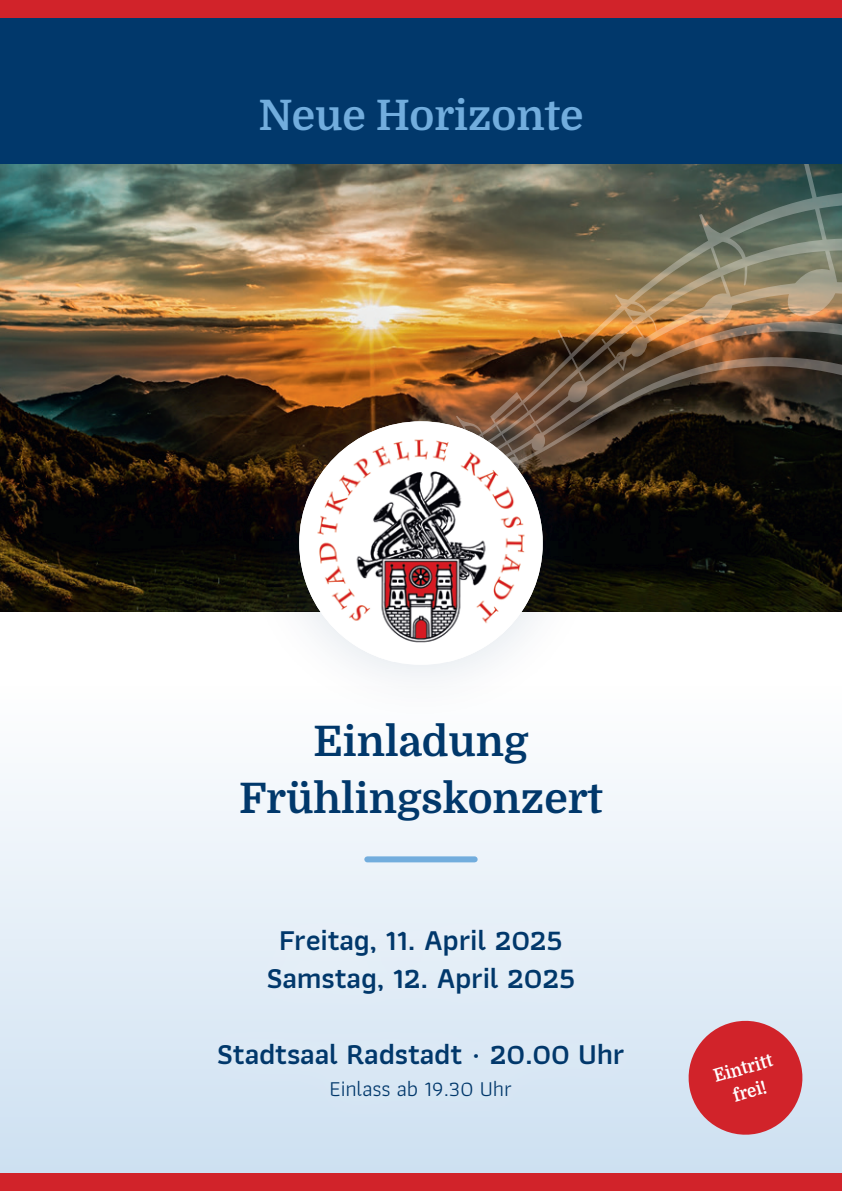
<style>
.page{position:relative;width:842px;height:1191px;background:#fff}
.page>*{position:absolute;margin:0;border:0;box-sizing:border-box;transform-origin:0 0}
.t1{font:700 42px/57.4px "Domine";color:#01386b;text-align:center}
.t2{font:700 42px "Domine";color:#72addd}
.t3{font:600 30px/38px "Athiti";letter-spacing:-.01em;color:#01386b;text-align:center}
.t4{font:22px "Athiti";letter-spacing:-.01em;color:#01386b}
.t5{font:700 18px/24px "Domine";color:#fff;text-align:center;scale:.93 1}
</style>
<div class="page">
<div style="left:0;top:686px;width:842px;height:505px;background:linear-gradient(to bottom,#fefefe,#cbdff1)"></div>
<img style="left:0;top:163px;width:842px;height:448px">
<div style="left:0;top:1174px;width:842px;height:17px;background:#d1232a"></div>
<div style="left:204px;top:685px;width:435px;height:173px;background:#f4f8fc"></div>
<div style="left:367px;top:856px;width:108px;height:6px;background:#72addd"></div>
<div style="left:183px;top:894px;width:475px;height:238px;background:#ddeaf6"></div>
<svg style="left:683px;top:1015px;width:125px;height:125px;background:#d26770"></svg>
<img style="left:314px;top:191px;width:528px;height:169px">
<svg style="left:316px;top:352px;width:526px;height:152px;background:#2d2216"></svg>
<svg style="left:699px;top:214px;width:49px;height:111px;background:#908469"></svg>
<svg style="left:601px;top:294px;width:56px;height:77px;background:#9b7043"></svg>
<svg style="left:786px;top:163px;width:53px;height:156px;background:#767e6e"></svg>
<svg style="left:557px;top:330px;width:32px;height:30px"></svg>
<div style="left:238px;top:360px;width:366px;height:366px;background:#01386b;opacity:.15"></div>
<img style="left:299px;top:421px;width:244px;height:241px">
<div style="left:0;top:0;width:842px;height:163px;background:#01386b"></div>
<div style="left:0;top:0;width:842px;height:17px;background:#d1232a"></div>
<h1 class="t2" style="left:258px;top:92px;width:327px">Neue Horizonte</h1>
<h1 class="t1" style="left:239px;top:713px;width:365px">Einladung<br>Frühlingskonzert</h1>
<p class="t3" style="left:266px;top:921px;width:310px">Freitag, 11. April 2025<br>Samstag, 12. April 2025</p>
<p class="t3" style="left:217px;top:1035px;width:409px">Stadtsaal Radstadt · 20.00 Uhr</p>
<p class="t4" style="left:330px;top:1072px;width:184px">Einlass ab 19.30 Uhr</p>
<p class="t5" style="left:711px;top:1065px;width:66px;rotate:-16deg">Eintritt frei!</p>
</div>
